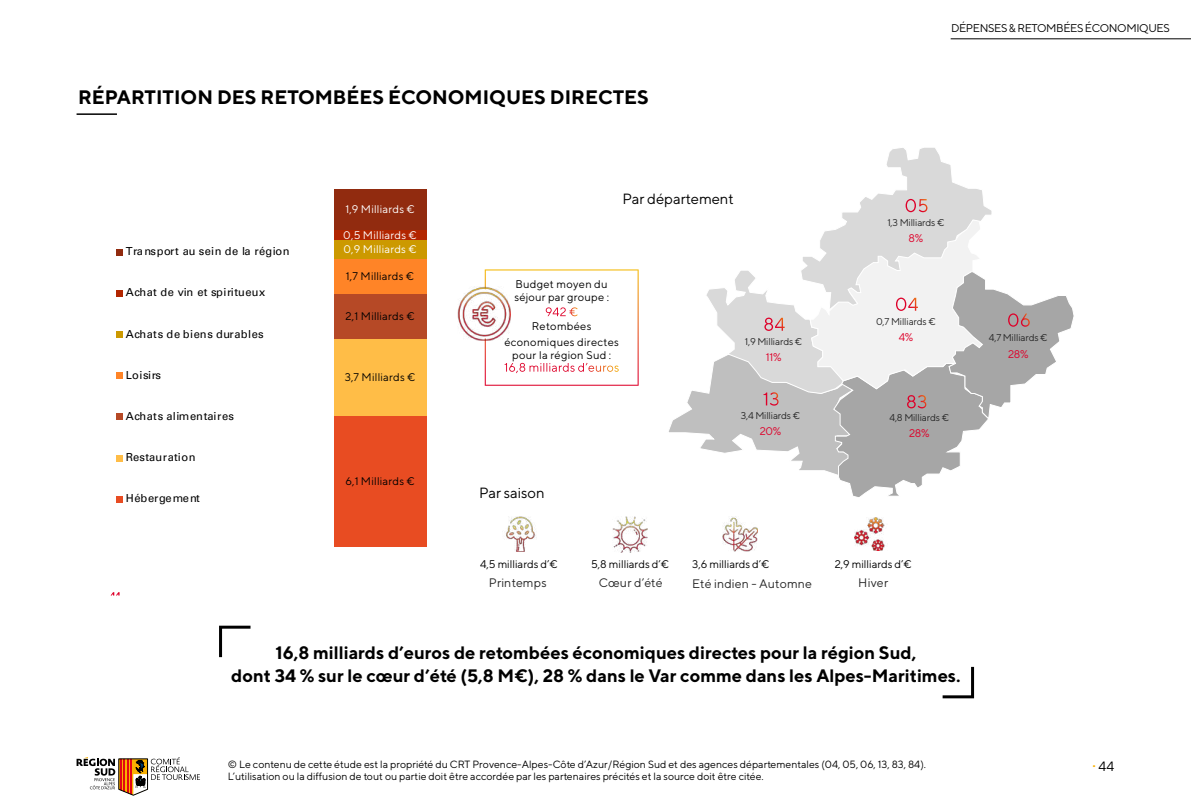
<style>
.page{position:relative;width:1191px;height:808px;background:#fff}
.page>*{position:absolute;margin:0;border:0;box-sizing:border-box;transform-origin:0 0}
.t1{font:700 19.5px "TT Norms";color:#000}
.t2{font:700 18px/22.5px "TT Norms";color:#000;text-align:center}
.t3{font:14.85px "TT Norms";letter-spacing:-.005em;color:#000}
.t4{font:13.5px "TT Norms";color:#000}
.t5{font:12.3px "TT Norms";letter-spacing:.005em;color:#262626}
.t6{font:11.25px "TT Norms";letter-spacing:-.03em;color:#000}
.t7{font:11.1px/13.6px "TT Norms";letter-spacing:.02em;color:#000}
.t8{font:11.1px "TT Norms";letter-spacing:-.005em;color:#000}
.t9{font:11.1px "Univers";letter-spacing:.055em;color:#000}
.t10{font:11.1px "TT Norms";letter-spacing:.01em;color:#fff}
.t11{font:11.1px "Univers";color:#000}
.t12{font:11.1px "Univers";letter-spacing:.03em;color:#000}
.t13{font:11.1px "Univers";letter-spacing:.025em;color:#000}
.t14{font:11.1px "TT Norms";letter-spacing:-.03em;color:#de0029}
.t15{font:10.5px/12px "TT Norms";color:#000}
.t16{font:9.9px "TT Norms";letter-spacing:-.015em;color:#262626}
</style>
<div class="page">
<svg style="left:77px;top:757px;width:123px;height:38px"></svg>
<svg style="left:111px;top:592px;width:9px;height:3px"></svg>
<svg style="left:669px;top:148px;width:405px;height:349px"></svg>
<div style="left:334px;top:416px;width:92px;height:130px;background:#e84c22"></div>
<div style="left:334px;top:338px;width:92px;height:78px;background:#ffbd47"></div>
<div style="left:334px;top:294px;width:92px;height:44px;background:#b64926"></div>
<div style="left:334px;top:259px;width:92px;height:35px;background:#ff8427"></div>
<div style="left:334px;top:239px;width:92px;height:20px;background:#c90"></div>
<div style="left:334px;top:230px;width:92px;height:9px;background:#b22600"></div>
<div style="left:334px;top:189px;width:92px;height:41px;background:#912b0f"></div>
<svg style="left:117px;top:249px;width:6px;height:6px"></svg>
<svg style="left:117px;top:290px;width:6px;height:6px"></svg>
<div style="left:117px;top:331px;width:6px;height:7px;background:#c90"></div>
<div style="left:117px;top:372px;width:6px;height:7px;background:#ff8427"></div>
<svg style="left:117px;top:414px;width:6px;height:6px"></svg>
<svg style="left:117px;top:455px;width:6px;height:6px"></svg>
<svg style="left:117px;top:496px;width:6px;height:6px"></svg>
<img style="left:457px;top:287px;width:28px;height:53px">
<svg style="left:485px;top:269px;width:153px;height:117px"></svg>
<img style="left:506px;top:516px;width:31px;height:35px">
<img style="left:612px;top:517px;width:35px;height:35px">
<img style="left:722px;top:516px;width:35px;height:35px">
<img style="left:854px;top:517px;width:31px;height:33px">
<hr style="left:77px;top:113px;width:40px;height:2px;background:#000">
<svg style="left:219px;top:625px;width:32px;height:33px"></svg>
<svg style="left:942px;top:666px;width:33px;height:33px"></svg>
<hr style="left:950px;top:38px;width:241px;height:1px;background:#000">
<h1 class="t1" style="left:78px;top:85px;width:572px">RÉPARTITION DES RETOMBÉES ÉCONOMIQUES DIRECTES</h1>
<p class="t6" style="left:951px;top:21px;width:220px">DÉPENSES &amp; RETOMBÉES ÉCONOMIQUES</p>
<p class="t9" style="left:126px;top:245px;width:165px">Transport au sein de la région</p>
<p class="t11" style="left:126px;top:286px;width:141px">Achat de vin et spiritueux</p>
<p class="t9" style="left:126px;top:327px;width:139px">Achats de biens durables</p>
<p class="t12" style="left:126px;top:368px;width:37px">Loisirs</p>
<p class="t13" style="left:126px;top:409px;width:110px">Achats alimentaires</p>
<p class="t11" style="left:126px;top:451px;width:71px">Restauration</p>
<p class="t12" style="left:126px;top:492px;width:76px">Hébergement</p>
<p class="t10" style="left:345px;top:203px;width:71px">1,9 Milliards €</p>
<p class="t10" style="left:343px;top:228px;width:75px">0,5 Milliards €</p>
<p class="t10" style="left:343px;top:242px;width:75px">0,9 Milliards €</p>
<p class="t7" style="left:346px;top:269px;width:70px">1,7 Milliards €</p>
<p class="t7" style="left:345px;top:309px;width:70px">2,1 Milliards €</p>
<p class="t7" style="left:345px;top:370px;width:72px">3,7 Milliards €</p>
<p class="t7" style="left:345px;top:474px;width:71px">6,1 Milliards €</p>
<h3 class="t3" style="left:622px;top:190px;width:113px">Par département</h3>
<p class="t7" style="left:514px;top:277px;width:96px">Budget moyen du séjour par groupe :</p>
<p class="t7" style="left:504px;top:318px;width:116px;line-height:15.3px;text-align:center">Retombées économiques directes</p>
<p class="t7" style="left:512px;top:348px;width:101px">pour la région Sud :</p>
<p class="t16" style="left:745px;top:335px;width:59px">1,9 Milliards €</p>
<p class="t14" style="left:765px;top:350px;width:17px">11%</p>
<h3 class="t3" style="left:479px;top:484px;width:67px">Par saison</h3>
<p class="t16" style="left:741px;top:410px;width:61px">3,4 Milliards €</p>
<p class="t14" style="left:760px;top:425px;width:23px">20%</p>
<p class="t16" style="left:887px;top:216px;width:59px">1,3 Milliards €</p>
<p class="t14" style="left:908px;top:231px;width:16px">8%</p>
<p class="t16" style="left:876px;top:315px;width:61px">0,7 Milliards €</p>
<p class="t14" style="left:898px;top:330px;width:16px">4%</p>
<p class="t16" style="left:889px;top:411px;width:61px">4,8 Milliards €</p>
<p class="t14" style="left:909px;top:426px;width:22px">28%</p>
<p class="t8" style="left:480px;top:557px;width:79px">4,5 milliards d’€</p>
<p class="t8" style="left:591px;top:557px;width:79px">5,8 milliards d’€</p>
<p class="t5" style="left:489px;top:576px;width:59px">Printemps</p>
<p class="t5" style="left:598px;top:576px;width:65px">Cœur d’été</p>
<p class="t8" style="left:692px;top:557px;width:79px">3,6 milliards d’€</p>
<p class="t5" style="left:692px;top:576px;width:121px">Eté indien - Automne</p>
<p class="t8" style="left:834px;top:557px;width:78px">2,9 milliards d’€</p>
<p class="t5" style="left:858px;top:576px;width:32px">Hiver</p>
<p class="t16" style="left:988px;top:332px;width:60px">4,7 Milliards €</p>
<p class="t14" style="left:1008px;top:347px;width:22px">28%</p>
<h2 class="t2" style="left:231px;top:641px;width:731px">16,8 milliards d’euros de retombées économiques directes pour la région Sud,<br>dont 34 % sur le cœur d’été (5,8 M€), 28 % dans le Var comme dans les Alpes-Maritimes.</h2>
<p class="t15" style="left:228px;top:758px;width:699px">© Le contenu de cette étude est la propriété du CRT Provence-Alpes-Côte d’Azur/Région Sud et des agences départementales (04, 05, 06, 13, 83, 84).<br>L’utilisation ou la diffusion de tout ou partie doit être accordée par les partenaires précités et la source doit être citée.</p>
<p class="t4" style="left:1092px;top:758px;width:23px"><sup>.</sup> 44</p>
</div>
